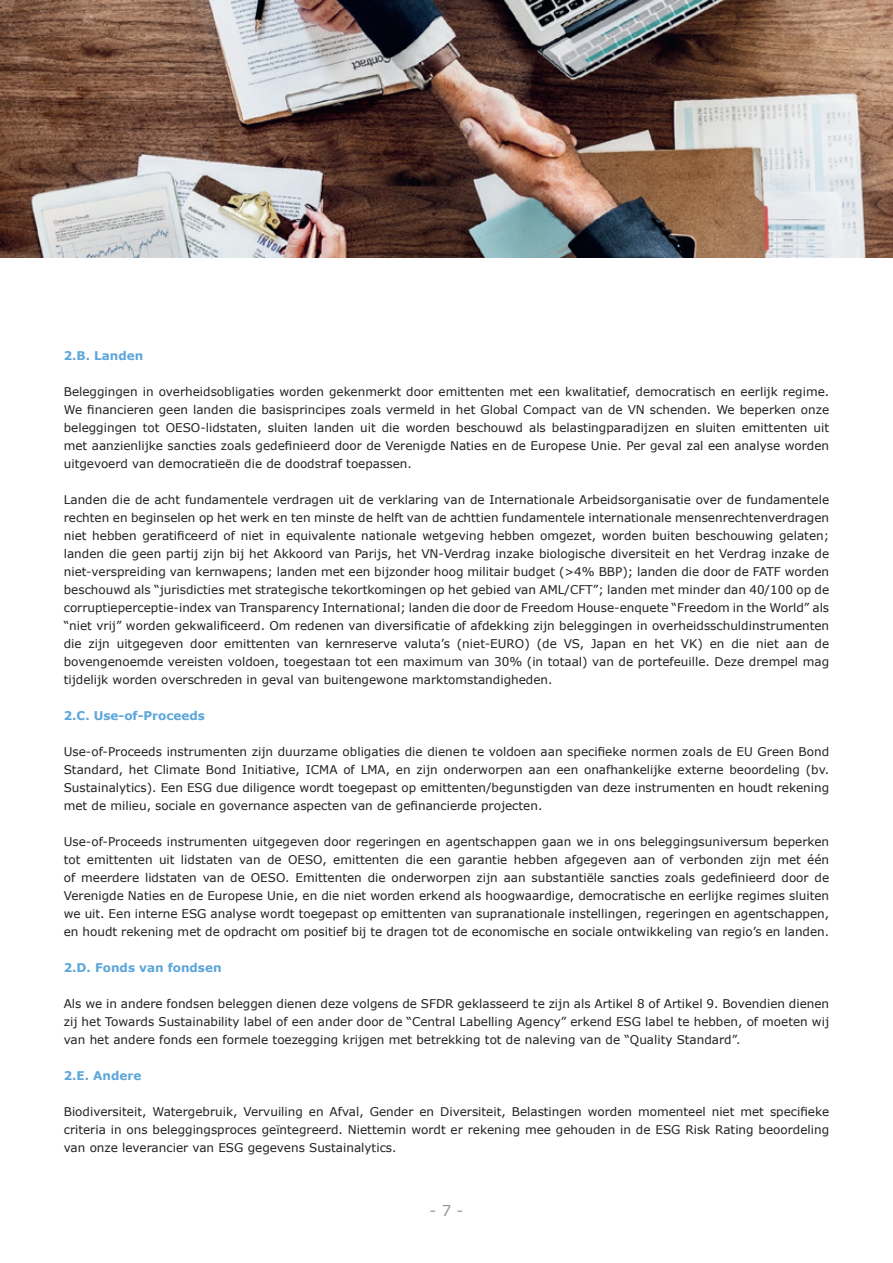
<style>
.page{position:relative;width:893px;height:1263px;background:#fff}
.page>*{position:absolute;margin:0;border:0;box-sizing:border-box;transform-origin:0 0}
.t1{font:15px "Verdana";color:#939598}
.t2{font:12px/18px "Verdana";color:#231f20;text-align:justify}
.t3{font:700 12px "Verdana";color:#5da6da}
</style>
<div class="page">
<img style="left:0;top:0;width:893px;height:257px">
<p class="t3" style="left:64px;top:348px;width:81px">2.B. Landen</p>
<p class="t2" style="left:64px;top:383px;width:767px">Beleggingen in overheidsobligaties worden gekenmerkt door emittenten met een kwalitatief, democratisch en eerlijk regime.<br>We financieren geen landen die basisprincipes zoals vermeld in het Global Compact van de VN schenden. We beperken onze beleggingen tot OESO-lidstaten, sluiten landen uit die worden beschouwd als belastingparadijzen en sluiten emittenten uit met aanzienlijke sancties zoals gedefinieerd door de Verenigde Naties en de Europese Unie. Per geval zal een analyse worden uitgevoerd van democratieën die de doodstraf toepassen.</p>
<p class="t2" style="left:64px;top:491px;width:767px">Landen die de acht fundamentele verdragen uit de verklaring van de Internationale Arbeidsorganisatie over de fundamentele rechten en beginselen op het werk en ten minste de helft van de achttien fundamentele internationale mensenrechtenverdragen niet hebben geratificeerd of niet in equivalente nationale wetgeving hebben omgezet, worden buiten beschouwing gelaten; landen die geen partij zijn bij het Akkoord van Parijs, het VN-Verdrag inzake biologische diversiteit en het Verdrag inzake de niet-verspreiding van kernwapens; landen met een bijzonder hoog militair budget (&gt;4% BBP); landen die door de FATF worden beschouwd als “jurisdicties met strategische tekortkomingen op het gebied van AML/CFT”; landen met minder dan 40/100 op de corruptieperceptie-index van Transparency International; landen die door de Freedom House-enquete “Freedom in the World” als “niet vrij” worden gekwalificeerd. Om redenen van diversificatie of afdekking zijn beleggingen in overheidsschuldinstrumenten die zijn uitgegeven door emittenten van kernreserve valuta’s (niet-EURO) (de VS, Japan en het VK) en die niet aan de bovengenoemde vereisten voldoen, toegestaan tot een maximum van 30% (in totaal) van de portefeuille. Deze drempel mag tijdelijk worden overschreden in geval van buitengewone marktomstandigheden.</p>
<p class="t3" style="left:64px;top:708px;width:143px">2.C. Use-of-Proceeds</p>
<p class="t2" style="left:64px;top:743px;width:767px">Use-of-Proceeds instrumenten zijn duurzame obligaties die dienen te voldoen aan specifieke normen zoals de EU Green Bond Standard, het Climate Bond Initiative, ICMA of LMA, en zijn onderworpen aan een onafhankelijke externe beoordeling (bv.<br>Sustainalytics). Een ESG due diligence wordt toegepast op emittenten/begunstigden van deze instrumenten en houdt rekening met de milieu, sociale en governance aspecten van de gefinancierde projecten.</p>
<p class="t2" style="left:64px;top:833px;width:767px">Use-of-Proceeds instrumenten uitgegeven door regeringen en agentschappen gaan we in ons beleggingsuniversum beperken tot emittenten uit lidstaten van de OESO, emittenten die een garantie hebben afgegeven aan of verbonden zijn met één of meerdere lidstaten van de OESO. Emittenten die onderworpen zijn aan substantiële sancties zoals gedefinieerd door de Verenigde Naties en de Europese Unie, en die niet worden erkend als hoogwaardige, democratische en eerlijke regimes sluiten we uit. Een interne ESG analyse wordt toegepast op emittenten van supranationale instellingen, regeringen en agentschappen, en houdt rekening met de opdracht om positief bij te dragen tot de economische en sociale ontwikkeling van regio’s en landen.</p>
<p class="t3" style="left:64px;top:960px;width:159px">2.D. Fonds van fondsen</p>
<p class="t2" style="left:64px;top:995px;width:767px">Als we in andere fondsen beleggen dienen deze volgens de SFDR geklasseerd te zijn als Artikel 8 of Artikel 9. Bovendien dienen zij het Towards Sustainability label of een ander door de “Central Labelling Agency” erkend ESG label te hebben, of moeten wij van het andere fonds een formele toezegging krijgen met betrekking tot de naleving van de “Quality Standard”.</p>
<p class="t3" style="left:64px;top:1068px;width:79px">2.E. Andere</p>
<p class="t2" style="left:64px;top:1103px;width:767px">Biodiversiteit, Watergebruik, Vervuiling en Afval, Gender en Diversiteit, Belastingen worden momenteel niet met specifieke criteria in ons beleggingsproces geïntegreerd. Niettemin wordt er rekening mee gehouden in de ESG Risk Rating beoordeling van onze leverancier van ESG gegevens Sustainalytics.</p>
<p class="t1" style="left:430px;top:1200px;width:35px">- 7 -</p>
</div>
